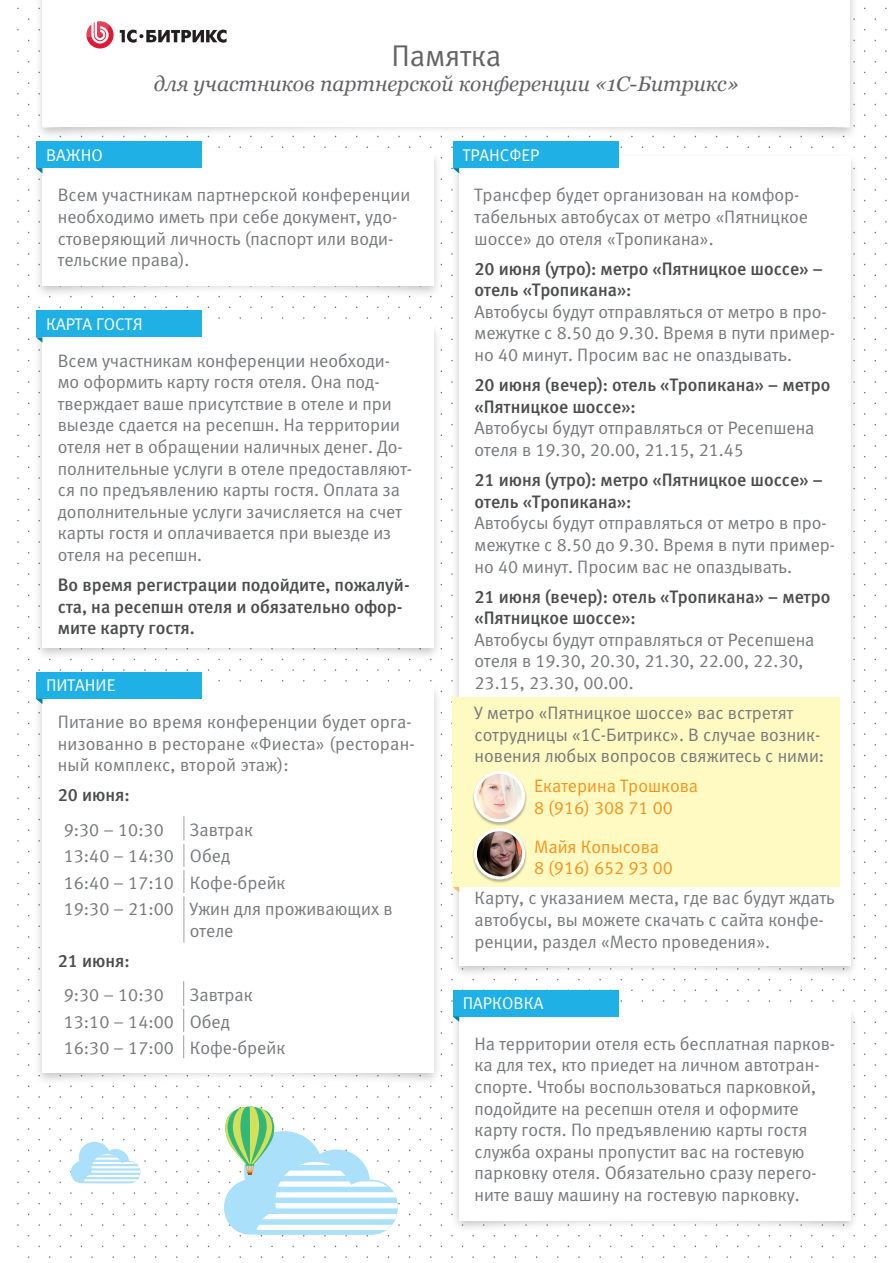
<style>
.page{position:relative;width:893px;height:1263px;background:#fff}
.page>*{position:absolute;margin:0;border:0;box-sizing:border-box;transform-origin:0 0}
.t1{font:30px "Meta Normal LFC";color:#636366}
.t2{font:italic 21px "Georgia";color:#636366}
.body{font:18px/21.6px "Meta Normal LFC";color:#76787b}
.subhead{font:18px/21.6px "Meta Medium LFC";color:#4b4c4d}
.body-2{font:18px/21.6px "Meta Medium LFC";color:#4b4c4d}
.body-3{font:18px "Meta Normal LFC";color:#f7931d}
.body-4{font:16.95px "Meta Normal LFC";color:#fff}
</style>
<div class="page">
<svg style="left:28px;top:19px;width:2px;height:1239px"></svg>
<svg style="left:49px;top:1085px;width:2px;height:173px"></svg>
<svg style="left:60px;top:306px;width:1px;height:942px"></svg>
<svg style="left:620px;top:146px;width:2px;height:1112px"></svg>
<svg style="left:578px;top:979px;width:2px;height:279px"></svg>
<svg style="left:663px;top:146px;width:2px;height:1112px"></svg>
<svg style="left:557px;top:979px;width:2px;height:279px"></svg>
<svg style="left:472px;top:979px;width:2px;height:279px"></svg>
<svg style="left:430px;top:146px;width:2px;height:1112px"></svg>
<svg style="left:599px;top:979px;width:2px;height:279px"></svg>
<svg style="left:684px;top:146px;width:2px;height:1112px"></svg>
<svg style="left:419px;top:306px;width:2px;height:942px"></svg>
<svg style="left:441px;top:306px;width:1px;height:942px"></svg>
<svg style="left:726px;top:146px;width:2px;height:1112px"></svg>
<svg style="left:705px;top:146px;width:2px;height:1112px"></svg>
<svg style="left:747px;top:146px;width:2px;height:1112px"></svg>
<svg style="left:832px;top:146px;width:2px;height:1112px"></svg>
<svg style="left:811px;top:146px;width:2px;height:1112px"></svg>
<svg style="left:790px;top:146px;width:2px;height:1112px"></svg>
<svg style="left:853px;top:146px;width:2px;height:1112px"></svg>
<svg style="left:864px;top:8px;width:2px;height:1240px"></svg>
<svg style="left:874px;top:19px;width:2px;height:1239px"></svg>
<svg style="left:885px;top:8px;width:2px;height:1240px"></svg>
<svg style="left:17px;top:8px;width:2px;height:1239px"></svg>
<div style="left:34px;top:0;width:825px;height:141px;background:#231f20;opacity:.26"></div>
<div style="left:34px;top:150px;width:409px;height:149px;background:#231f20;opacity:.26"></div>
<div style="left:34px;top:321px;width:409px;height:340px;background:#231f20;opacity:.26"></div>
<div style="left:34px;top:683px;width:409px;height:402px;background:#231f20;opacity:.26"></div>
<div style="left:451px;top:153px;width:408px;height:825px;background:#231f20;opacity:.26"></div>
<div style="left:451px;top:1005px;width:408px;height:228px;background:#231f20;opacity:.26"></div>
<div style="left:43px;top:0;width:807px;height:126px;background:#fff"></div>
<div style="left:43px;top:153px;width:391px;height:133px;background:#fff"></div>
<div style="left:43px;top:324px;width:391px;height:324px;background:#fff"></div>
<div style="left:43px;top:685px;width:391px;height:388px;background:#fff"></div>
<div style="left:459px;top:156px;width:391px;height:809px;background:#fff"></div>
<div style="left:459px;top:1005px;width:391px;height:215px;background:#fff"></div>
<div style="left:36px;top:141px;width:166px;height:27px;background:#1fb0e6"></div>
<div style="left:453px;top:698px;width:387px;height:189px;background:#fffac1"></div>
<div style="left:453px;top:141px;width:165px;height:27px;background:#1fb0e6"></div>
<div style="left:453px;top:989px;width:165px;height:27px;background:#1fb0e6"></div>
<svg style="left:451px;top:126px;width:12px;height:1132px"></svg>
<div style="left:36px;top:310px;width:166px;height:27px;background:#1fb0e6"></div>
<div style="left:36px;top:672px;width:166px;height:27px;background:#1fb0e6"></div>
<svg style="left:36px;top:8px;width:6px;height:1240px"></svg>
<div style="left:472px;top:771px;width:55px;height:55px;background:#231f20;opacity:.32"></div>
<img style="left:475px;top:772px;width:49px;height:49px;border-radius:24px">
<div style="left:474px;top:771px;width:51px;height:51px;border:3px solid #fff;border-radius:50%"></div>
<div style="left:472px;top:828px;width:55px;height:55px;background:#231f20;opacity:.32"></div>
<img style="left:475px;top:830px;width:49px;height:48px;border-radius:24px">
<div style="left:474px;top:828px;width:51px;height:51px;border:3px solid #fff;border-radius:50%"></div>
<svg style="left:67px;top:21px;width:344px;height:1237px"></svg>
<p class="t1" style="left:391px;top:39px;width:112px">Памятка</p>
<p class="t2" style="left:154px;top:71px;width:586px">для участников партнерской конференции «1С-Битрикс»</p>
<p class="body-4" style="left:46px;top:145px;width:58px">ВАЖНО</p>
<p class="body-4" style="left:463px;top:145px;width:78px">ТРАНСФЕР</p>
<p class="body" style="left:58px;top:184px;width:354px">Всем участникам партнерской конференции необходимо иметь при себе документ, удо&shy;стоверяющий личность (паспорт или води&shy;тельские права).</p>
<p class="body" style="left:475px;top:184px;width:335px">Трансфер будет организован на комфор&shy;табельных автобусах от метро «Пятницкое шоссе» до отеля «Тропикана».</p>
<p class="subhead" style="left:475px;top:258px;width:350px">20 июня (утро): метро «Пятницкое шоссе» – отель «Тропикана»:</p>
<p class="body" style="left:475px;top:301px;width:362px">Автобусы будут отправляться от метро в про&shy;межутке с 8.50 до 9.30. Время в пути пример&shy;но 40 минут. Просим вас не опаздывать.</p>
<p class="subhead" style="left:475px;top:374px;width:357px">20 июня (вечер): отель «Тропикана» – метро «Пятницкое шоссе»:</p>
<p class="body" style="left:475px;top:417px;width:342px">Автобусы будут отправляться от Ресепшена отеля в 19.30, 20.00, 21.15, 21.45</p>
<p class="subhead" style="left:475px;top:469px;width:350px">21 июня (утро): метро «Пятницкое шоссе» – отель «Тропикана»:</p>
<p class="body" style="left:475px;top:512px;width:362px">Автобусы будут отправляться от метро в про&shy;межутке с 8.50 до 9.30. Время в пути пример&shy;но 40 минут. Просим вас не опаздывать.</p>
<p class="subhead" style="left:475px;top:585px;width:357px">21 июня (вечер): отель «Тропикана» – метро «Пятницкое шоссе»:</p>
<p class="body" style="left:475px;top:629px;width:342px">Автобусы будут отправляться от Ресепшена отеля в 19.30, 20.30, 21.30, 22.00, 22.30,<br>23.15, 23.30, 00.00.</p>
<p class="body" style="left:475px;top:702px;width:351px">У метро «Пятницкое шоссе» вас встретят сотрудницы «1С-Битрикс». В случае возник&shy;новения любых вопросов свяжитесь с ними:</p>
<p class="body-3" style="left:534px;top:776px;width:166px">Екатерина Трошкова</p>
<p class="body-3" style="left:534px;top:798px;width:140px">8 (916) 308 71 00</p>
<p class="body-3" style="left:534px;top:836px;width:127px">Майя Копысова</p>
<p class="body-3" style="left:534px;top:858px;width:140px">8 (916) 652 93 00</p>
<p class="body" style="left:475px;top:887px;width:362px">Карту, с указанием места, где вас будут ждать автобусы, вы можете скачать с сайта конфе&shy;ренции, раздел «Место проведения».</p>
<p class="body-4" style="left:46px;top:315px;width:98px">КАРТА ГОСТЯ</p>
<p class="body" style="left:58px;top:349px;width:356px">Всем участникам конференции необходи&shy;мо оформить карту гостя отеля. Она под&shy;тверждает ваше присутствие в отеле и при выезде сдается на ресепшн. На территории отеля нет в обращении наличных денег. До&shy;полнительные услуги в отеле предоставляют&shy;ся по предъявлению карты гостя. Оплата за дополнительные услуги зачисляется на счет карты гостя и оплачивается при выезде из отеля на ресепшн.</p>
<p class="body-2" style="left:58px;top:574px;width:353px">Во время регистрации подойдите, пожалуй&shy;ста, на ресепшн отеля и обязательно офор&shy;мите карту гостя.</p>
<p class="body-4" style="left:46px;top:676px;width:71px">ПИТАНИЕ</p>
<p class="body" style="left:58px;top:711px;width:358px">Питание во время конференции будет орга&shy;низованно в ресторане «Фиеста» (ресторан&shy;ный комплекс, второй этаж):</p>
<p class="subhead" style="left:58px;top:784px;width:73px">20 июня:</p>
<p class="body" style="left:64px;top:819px;width:101px">9:30 – 10:30</p>
<p class="body" style="left:190px;top:819px;width:64px">Завтрак</p>
<p class="body" style="left:64px;top:845px;width:112px">13:40 – 14:30</p>
<p class="body" style="left:190px;top:845px;width:42px">Обед</p>
<p class="body" style="left:64px;top:871px;width:112px">16:40 – 17:10</p>
<p class="body" style="left:190px;top:871px;width:97px">Кофе-брейк</p>
<p class="body" style="left:64px;top:898px;width:112px">19:30 – 21:00</p>
<p class="body" style="left:190px;top:898px;width:204px">Ужин для проживающих в отеле</p>
<p class="subhead" style="left:58px;top:949px;width:73px">21 июня:</p>
<p class="body" style="left:64px;top:984px;width:101px">9:30 – 10:30</p>
<p class="body" style="left:190px;top:984px;width:64px">Завтрак</p>
<p class="body" style="left:64px;top:1010px;width:112px">13:10 – 14:00</p>
<p class="body" style="left:190px;top:1010px;width:42px">Обед</p>
<p class="body" style="left:64px;top:1037px;width:112px">16:30 – 17:00</p>
<p class="body" style="left:190px;top:1037px;width:97px">Кофе-брейк</p>
<p class="body-4" style="left:463px;top:994px;width:82px">ПАРКОВКА</p>
<p class="body" style="left:475px;top:1033px;width:362px">На территории отеля есть бесплатная парков&shy;ка для тех, кто приедет на личном автотран&shy;спорте. Чтобы воспользоваться парковкой, подойдите на ресепшн отеля и оформите карту гостя. По предъявлению карты гостя служба охраны пропустит вас на гостевую парковку отеля. Обязательно сразу перего&shy;ните вашу машину на гостевую парковку.</p>
</div>
